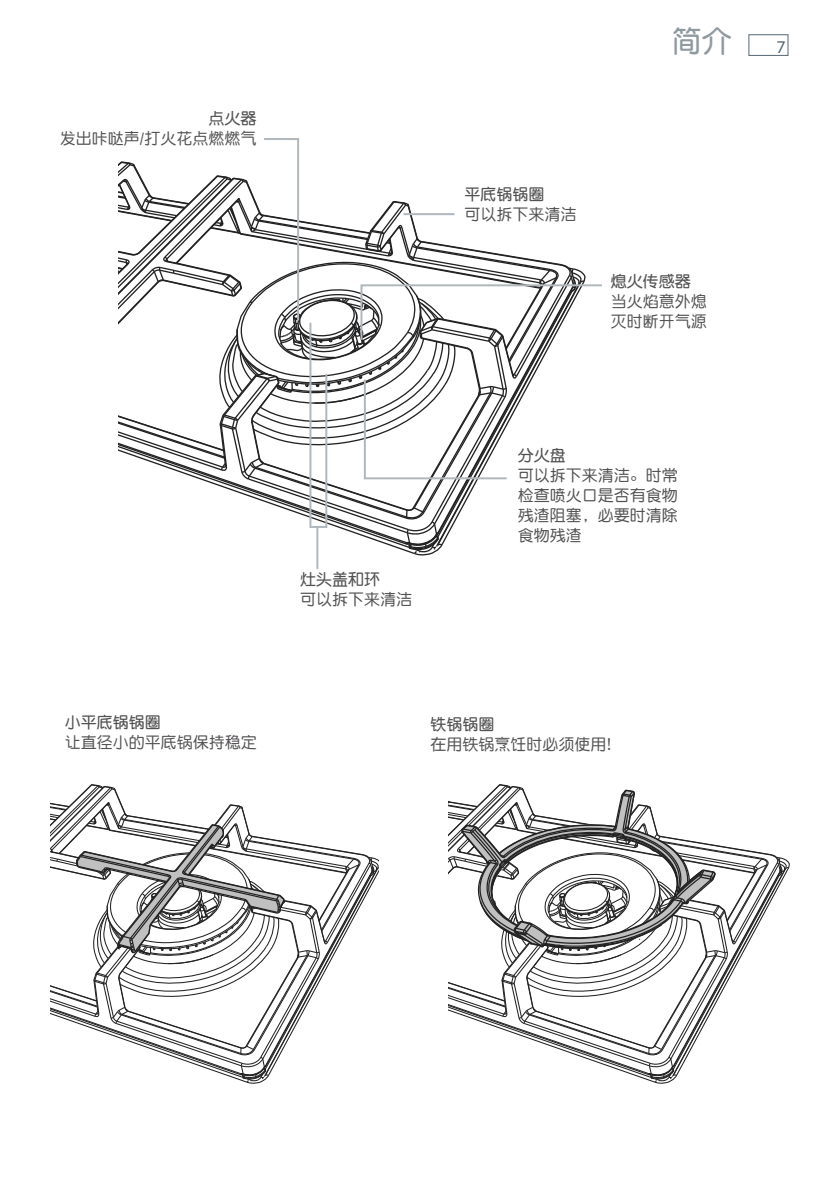
<style>
.page{position:relative;width:840px;height:1190px;background:#fff}
.page>*{position:absolute;margin:0;border:0;box-sizing:border-box;transform-origin:0 0}
.t1{font:30px "DF Yuan GB W7 G Bpc EUC H";color:#8f9aa0}
.t2{font:18px "Myriad Pro";color:#566873}
.t3{font:16px/20px "DF Yuan GB W5 G Bpc EUC H";color:#535153}
.t4{font:16px "DF Yuan GB W7 G Bpc EUC H";color:#535153}
</style>
<div class="page">
<div style="left:748px;top:34px;width:41px;height:22px;border:1px solid #566873"></div>
<svg style="left:50px;top:784px;width:329px;height:300px"></svg>
<svg style="left:448px;top:784px;width:342px;height:300px"></svg>
<hr style="left:316px;top:527px;width:2px;height:42px;background:#b1b8bd">
<svg style="left:118px;top:138px;width:484px;height:418px"></svg>
<p class="t4" style="left:208px;top:112px;width:49px">点火器</p>
<p class="t3" style="left:60px;top:131px;width:198px">发出咔哒声/打火花点燃燃气</p>
<h1 class="t1" style="left:672px;top:29px;width:61px">简介</h1>
<p class="t2" style="left:776px;top:40px;width:11px">7</p>
<p class="t4" style="left:465px;top:188px;width:82px">平底锅锅圈</p>
<p class="t3" style="left:465px;top:207px;width:114px">可以拆下来清洁</p>
<p class="t4" style="left:611px;top:275px;width:81px">熄火传感器</p>
<p class="t3" style="left:611px;top:293px;width:97px">当火焰意外熄灭时断开气源</p>
<p class="t4" style="left:65px;top:716px;width:97px">小平底锅锅圈</p>
<p class="t3" style="left:65px;top:734px;width:193px">让直径小的平底锅保持稳定</p>
<p class="t4" style="left:300px;top:573px;width:81px">灶头盖和环</p>
<p class="t3" style="left:300px;top:591px;width:113px">可以拆下来清洁</p>
<p class="t4" style="left:518px;top:449px;width:49px">分火盘</p>
<p class="t3" style="left:518px;top:467px;width:161px;text-align:justify">可以拆下来清洁。时常检查喷火口是否有食物残渣阻塞，必要时清除食物残渣</p>
<p class="t4" style="left:431px;top:718px;width:65px">铁锅锅圈</p>
<p class="t3" style="left:431px;top:736px;width:194px">在用铁锅烹饪时必须使用！</p>
</div>
